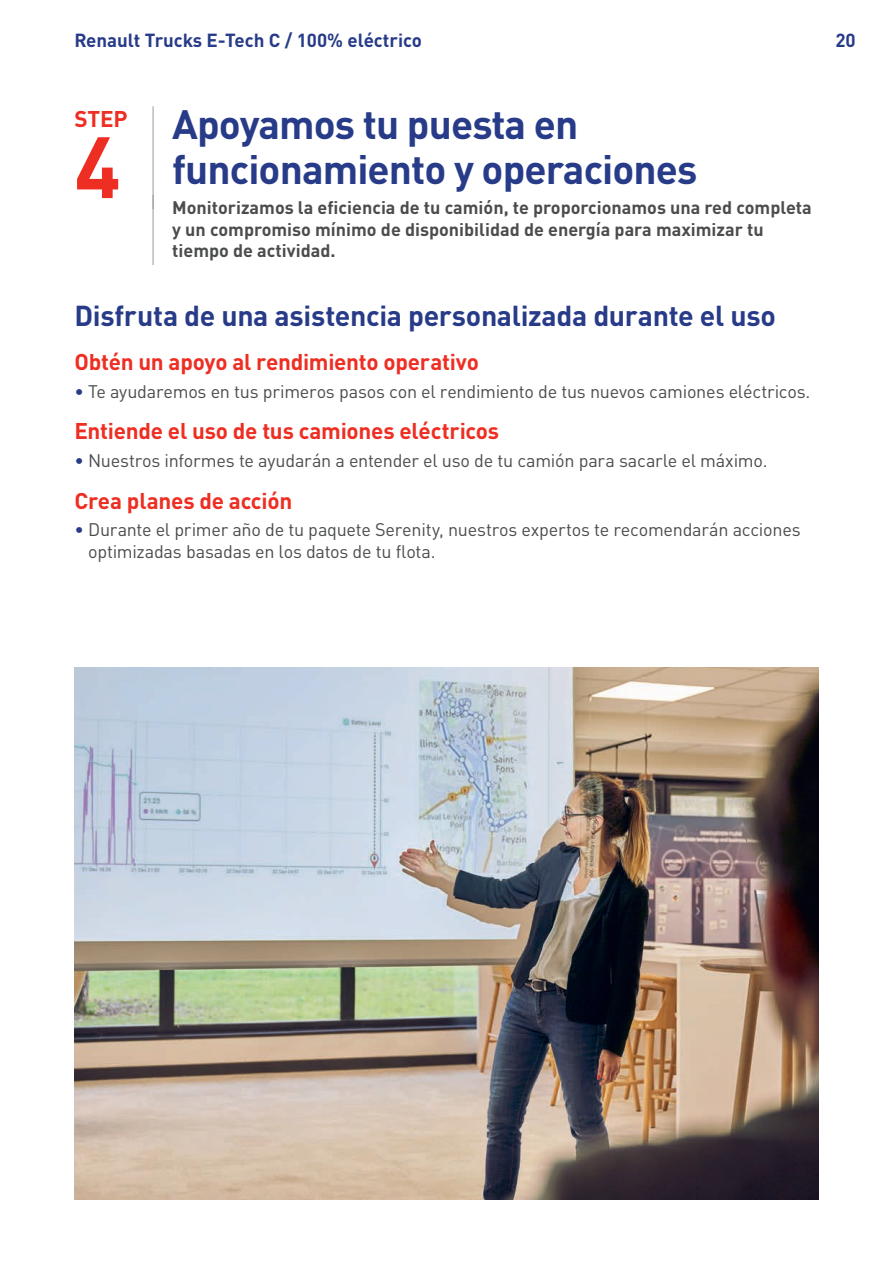
<style>
.page{position:relative;width:893px;height:1263px;background:#fff}
.page>*{position:absolute;margin:0;border:0;box-sizing:border-box;transform-origin:0 0}
.t1{font:700 40.5px/45px "DIN Pro";letter-spacing:-.02em;color:#273b88}
.t2{font:700 28.5px "DIN Pro";letter-spacing:-.015em;color:#273b88}
.t3{font:700 22.5px "DIN Pro";letter-spacing:-.015em;color:#ee2e22}
.t4{font:700 18.75px "DIN Pro";color:#273b88}
.t5{font:18px/21.6px "DIN Pro";letter-spacing:-.015em;color:#4b4c4d}
.t6{font:700 18px/21.6px "DIN Pro";color:#4b4c4d}
.s1{font-size:85.5px;color:#ee2e22}
.s2{color:#273b88}
</style>
<div class="page">
<hr style="left:153px;top:106px;width:1px;height:103px;background:#959ca1">
<hr style="left:153px;top:195px;width:1px;height:70px;background:#959ca1">
<img style="left:74px;top:668px;width:745px;height:531px">
<p class="t4" style="left:74px;top:24px;width:349px">Renault Trucks E-Tech C / 100% eléctrico</p>
<p class="t4" style="left:835px;top:24px;width:22px">20</p>
<h1 class="t1" style="left:74px;top:97px;width:625px"><sup>STEP</sup> Apoyamos tu puesta en<br><span class="s1">4</span> funcionamiento y operaciones</h1>
<p class="t6" style="left:172px;top:195px;width:641px">Monitorizamos la eficiencia de tu camión, te proporcionamos una red completa y un compromiso mínimo de disponibilidad de energía para maximizar tu tiempo de actividad.</p>
<h2 class="t2" style="left:74px;top:292px;width:703px">Disfruta de una asistencia personalizada durante el uso</h2>
<p class="t3" style="left:74px;top:343px;width:406px">Obtén un apoyo al rendimiento operativo</p>
<p class="t5" style="left:74px;top:379px;width:738px"><span class="s2">•</span> Te ayudaremos en tus primeros pasos con el rendimiento de tus nuevos camiones eléctricos.</p>
<p class="t3" style="left:74px;top:412px;width:426px">Entiende el uso de tus camiones eléctricos</p>
<p class="t5" style="left:74px;top:448px;width:695px"><span class="s2">•</span> Nuestros informes te ayudarán a entender el uso de tu camión para sacarle el máximo.</p>
<p class="t3" style="left:74px;top:482px;width:219px">Crea planes de acción</p>
<p class="t5" style="left:88px;top:517px;width:714px;text-indent:-14px"><span class="s2">•</span> Durante el primer año de tu paquete Serenity, nuestros expertos te recomendarán acciones optimizadas basadas en los datos de tu flota.</p>
</div>
